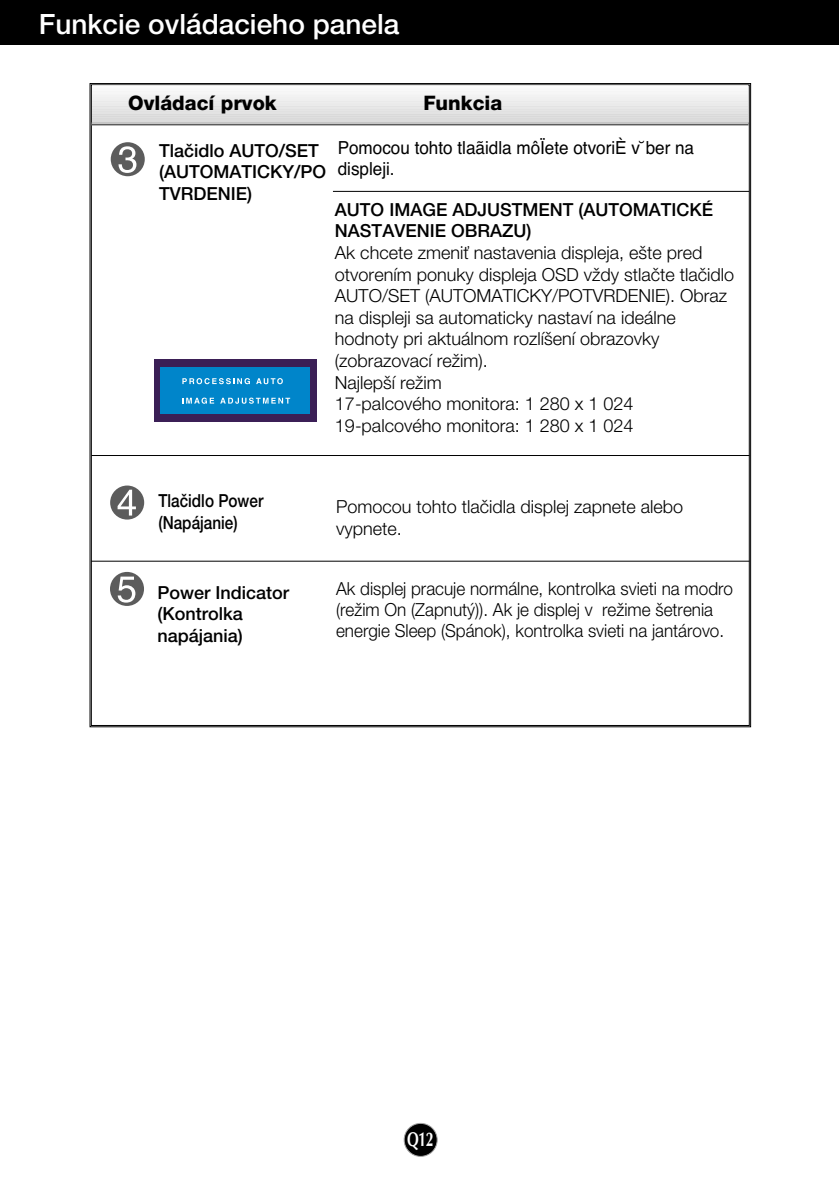
<style>
.page{position:relative;width:839px;height:1189px;background:#fff}
.page>*{position:absolute;margin:0;border:0;box-sizing:border-box;transform-origin:0 0}
.t1{font:500 28px "Helvetica Neue CE";color:#fff}
.t2{font:800 20px "Helvetica Neue CE";color:#000}
.t3{font:700 20px "Optima";color:#fff;scale:.7 1}
.t4{font:300 18px/21.6px "Helvetica Neue CE";color:#000}
.t5{font:300 18px/21px "Helvetica Neue CE";color:#000;scale:.95 1}
.t6{font:500 18px/21.6px "Helvetica Neue CE";color:#000}
.t7{font:18px/21px "Helvetica";color:#000;scale:.95 1}
.t8{font:500 18px/21.6px "Helvetica Neue CE";color:#000;scale:.85 1}
</style>
<div class="page">
<div style="left:404px;top:1123px;width:33px;height:33px;background:#000;border-radius:50%"></div>
<div style="left:403px;top:1123px;width:34px;height:34px;border:2px solid #a5a5a5;border-radius:50%"></div>
<div style="left:0;top:0;width:839px;height:45px;background:#000"></div>
<hr style="left:91px;top:122px;width:657px;height:3px;background:#5c5c5c">
<div style="left:111px;top:142px;width:34px;height:34px;background:#5c5c5c;border-radius:50%"></div>
<svg style="left:118px;top:146px;width:18px;height:27px"></svg>
<hr style="left:91px;top:455px;width:658px;height:1px;background:#000">
<hr style="left:91px;top:561px;width:658px;height:1px;background:#000">
<div style="left:110px;top:485px;width:34px;height:34px;background:#5c5c5c;border-radius:50%"></div>
<svg style="left:118px;top:490px;width:18px;height:25px"></svg>
<hr style="left:333px;top:191px;width:416px;height:1px;background:#000">
<hr style="left:92px;top:86px;width:655px;height:2px;background:#fbfbfb">
<hr style="left:92px;top:88px;width:655px;height:3px;background:#f8f8f8">
<hr style="left:92px;top:91px;width:655px;height:2px;background:#f5f5f5">
<hr style="left:92px;top:93px;width:655px;height:2px;background:#f2f3f2">
<hr style="left:92px;top:95px;width:655px;height:3px;background:#f0f0f0">
<hr style="left:92px;top:98px;width:655px;height:2px;background:#ededed">
<hr style="left:92px;top:100px;width:655px;height:2px;background:#eaeaea">
<hr style="left:92px;top:102px;width:655px;height:3px;background:#e8e8e8">
<hr style="left:92px;top:105px;width:655px;height:2px;background:#e4e4e4">
<hr style="left:92px;top:107px;width:655px;height:2px;background:#e2e2e2">
<hr style="left:92px;top:109px;width:655px;height:3px;background:#dfdfdf">
<hr style="left:92px;top:112px;width:655px;height:2px;background:#dcdcdc">
<hr style="left:92px;top:114px;width:655px;height:2px;background:#d9d9d9">
<hr style="left:92px;top:116px;width:655px;height:3px;background:#d6d6d6">
<hr style="left:92px;top:119px;width:655px;height:2px;background:#d3d3d3">
<hr style="left:92px;top:121px;width:655px;height:2px;background:#d0d0d0">
<hr style="left:92px;top:123px;width:655px;height:1px;background:#cecece">
<div style="left:154px;top:359px;width:162px;height:62px;background:#3b1f56"></div>
<div style="left:160px;top:367px;width:150px;height:47px;background:#0085ca"></div>
<svg style="left:182px;top:378px;width:68px;height:6px"></svg>
<svg style="left:256px;top:378px;width:27px;height:6px"></svg>
<svg style="left:182px;top:397px;width:32px;height:7px"></svg>
<svg style="left:220px;top:397px;width:70px;height:7px"></svg>
<div style="left:110px;top:572px;width:34px;height:34px;background:#5c5c5c;border-radius:50%"></div>
<svg style="left:118px;top:576px;width:17px;height:26px"></svg>
<h1 class="t1" style="left:39px;top:14px;width:362px">Funkcie ovládacieho panela</h1>
<p class="t2" style="left:128px;top:95px;width:150px">Ovládací prvok</p>
<p class="t2" style="left:423px;top:95px;width:80px">Funkcia</p>
<p class="t6" style="left:159px;top:141px;width:169px">Tlaãidlo AUTO/SET (AUTOMATICKY/PO<br>TVRDENIE)</p>
<p class="t7" style="left:338px;top:139px;width:377px">Pomocou tohto tlaãidla môÏete otvoriÈ v˘ber na displeji.</p>
<p class="t6" style="left:335px;top:200px;width:380px">AUTO IMAGE ADJUSTMENT (AUTOMATICKÉ<br>NASTAVENIE OBRAZU)</p>
<p class="t4" style="left:335px;top:243px;width:400px">Ak chcete zmeniÈ nastavenia displeja, e‰te pred otvorením ponuky displeja OSD vÏdy stlaãte tlaãidlo AUTO/SET (AUTOMATICKY/POTVRDENIE). Obraz na displeji sa automaticky nastaví na ideálne hodnoty pri aktuálnom rozlí‰ení obrazovky (zobrazovací reÏim).<br>Najlep‰í reÏim<br>17-palcového monitora: 1 280 x 1 024<br>19-palcového monitora: 1 280 x 1 024</p>
<p class="t8" style="left:158px;top:491px;width:125px">Tlaãidlo Power (Napájanie)</p>
<p class="t6" style="left:157px;top:583px;width:133px">Power Indicator (Kontrolka napájania)</p>
<p class="t4" style="left:336px;top:497px;width:349px">Pomocou tohto tlaãidla displej zapnete alebo vypnete.</p>
<p class="t5" style="left:336px;top:579px;width:419px">Ak displej pracuje normálne, kontrolka svieti na modro (reÏim On (Zapnut˘)). Ak je displej v reÏime ‰etrenia energie Sleep (Spánok), kontrolka svieti na jantárovo.</p>
<p class="t3" style="left:407px;top:1131px;width:39px">Q12</p>
</div>
